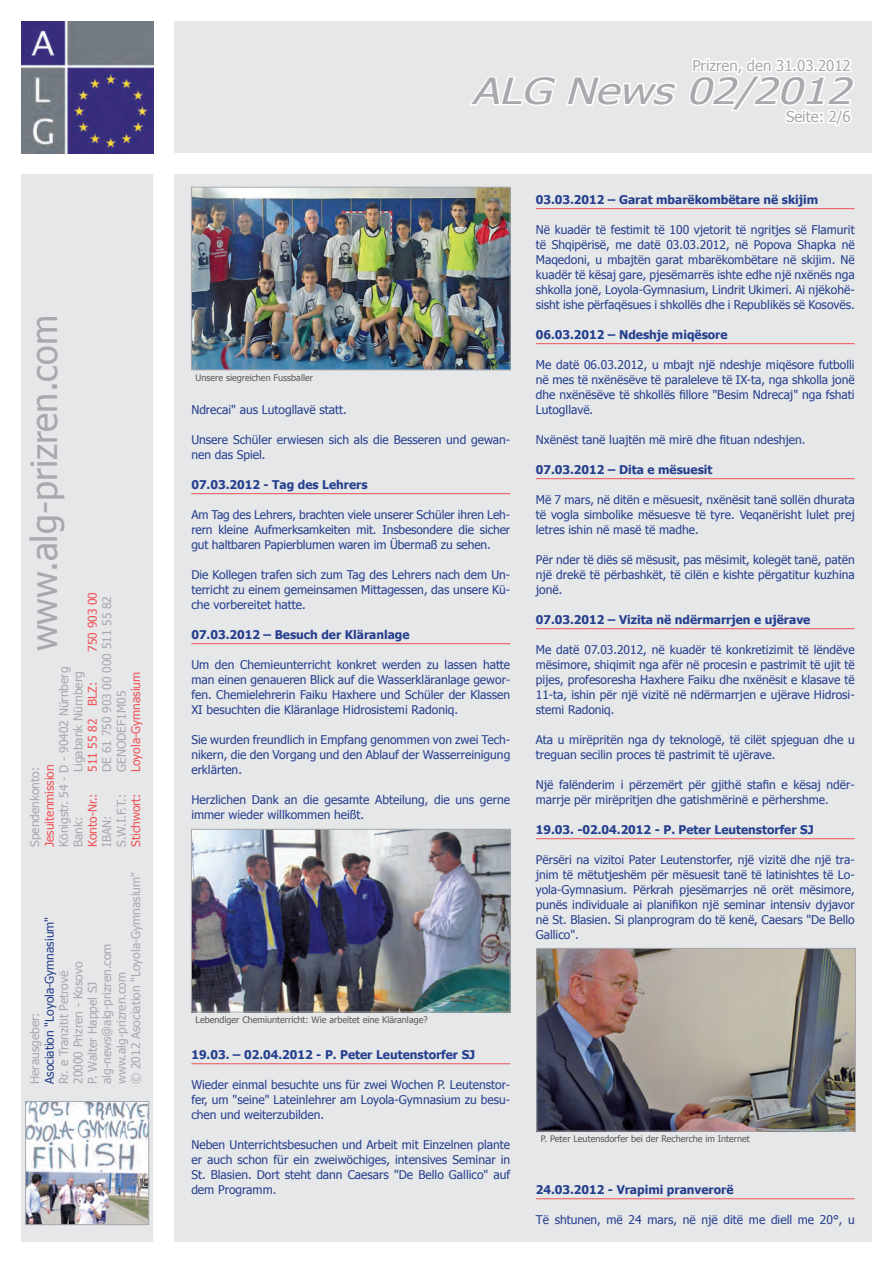
<style>
.page{position:relative;width:893px;height:1263px;background:#fff}
.page>*{position:absolute;margin:0;border:0;box-sizing:border-box;transform-origin:0 0}
.t1{font:36px "Tahoma";color:#a8a9ad}
.t2{font:italic 36px "Tahoma";color:#a8a9ad;scale:1.25 1}
.t3{font:15px "Tahoma";color:#a8a9ad}
.t4{font:12px/15px "Tahoma";color:#253f8e;text-align:justify}
.t5{font:700 12px "Tahoma";color:#253f8e}
.t6{font:12px "Tahoma";color:#a8a9ad}
.t7{font:12px "Tahoma";color:#f05255}
.t8{font:9px "Tahoma";color:#57585a}
</style>
<div class="page">
<img style="left:21px;top:21px;width:132px;height:132px">
<div style="left:21px;top:174px;width:132px;height:1068px;background:#e6e7e9"></div>
<div style="left:174px;top:174px;width:698px;height:1068px;background:#e6e7e9"></div>
<div style="left:174px;top:21px;width:698px;height:132px;background:#e6e7e9"></div>
<hr style="left:536px;top:208px;width:319px;height:1px;background:#f05255">
<hr style="left:536px;top:343px;width:319px;height:1px;background:#f05255">
<hr style="left:536px;top:478px;width:319px;height:1px;background:#f05255">
<hr style="left:536px;top:628px;width:319px;height:1px;background:#f05255">
<hr style="left:536px;top:838px;width:319px;height:1px;background:#f05255">
<hr style="left:536px;top:1198px;width:319px;height:1px;background:#f05255">
<hr style="left:191px;top:493px;width:319px;height:1px;background:#f05255">
<hr style="left:191px;top:643px;width:319px;height:1px;background:#f05255">
<hr style="left:191px;top:1063px;width:319px;height:1px;background:#f05255">
<img style="left:28px;top:1103px;width:119px;height:120px">
<div style="left:26px;top:1101px;width:123px;height:124px;border:1px solid #a8a9ad"></div>
<svg style="left:469px;top:76px;width:208px;height:30px"></svg>
<svg style="left:689px;top:58px;width:166px;height:68px"></svg>
<img style="left:193px;top:189px;width:315px;height:179px">
<div style="left:191px;top:187px;width:319px;height:183px;border:1px solid #a8a9ad"></div>
<img style="left:539px;top:950px;width:314px;height:179px">
<div style="left:537px;top:948px;width:318px;height:183px;border:1px solid #a8a9ad"></div>
<img style="left:193px;top:831px;width:315px;height:179px">
<div style="left:191px;top:829px;width:319px;height:183px;border:1px solid #a8a9ad"></div>
<h1 class="t1" style="left:21px;top:651px;width:338px;rotate:-90deg">www.alg-prizren.com</h1>
<p class="t7" style="left:85px;top:652px;width:61px;rotate:-90deg">750 903 00</p>
<p class="t6" style="left:99px;top:772px;width:177px;rotate:-90deg">DE 61 750 903 00 000 511 55 82</p>
<p class="t6" style="left:56px;top:847px;width:182px;rotate:-90deg">Königstr. 54 - D - 90402 Nürnberg</p>
<p class="t6" style="left:70px;top:772px;width:102px;rotate:-90deg">Ligabank Nürnberg</p>
<p class="t7" style="left:128px;top:772px;width:102px;rotate:-90deg">Loyola-Gymnasium</p>
<p class="t7" style="left:85px;top:772px;width:91px;rotate:-90deg">511 55 82 BLZ:</p>
<p class="t6" style="left:114px;top:772px;width:83px;rotate:-90deg">GENODEF1M05</p>
<p class="t7" style="left:42px;top:847px;width:84px;rotate:-90deg">Jesuitenmission</p>
<p class="t6" style="left:27px;top:847px;width:81px;rotate:-90deg">Spendenkonto:</p>
<p class="t7" style="left:128px;top:847px;width:55px;rotate:-90deg">Stichwort:</p>
<p class="t7" style="left:85px;top:847px;width:55px;rotate:-90deg">Konto-Nr.:</p>
<p class="t6" style="left:114px;top:847px;width:55px;rotate:-90deg">S.W.I.F.T.:</p>
<p class="t6" style="left:99px;top:847px;width:32px;rotate:-90deg">IBAN:</p>
<p class="t6" style="left:70px;top:847px;width:32px;rotate:-90deg">Bank:</p>
<p class="t6" style="left:128px;top:1084px;width:213px;rotate:-90deg">© 2012 Asociation "Loyola-Gymnasium"</p>
<p class="t4" style="left:41px;top:1084px;width:169px;rotate:-90deg">Asociation "Loyola-Gymnasium"</p>
<p class="t6" style="left:99px;top:1084px;width:142px;rotate:-90deg">alg-news@alg-prizren.com</p>
<p class="t6" style="left:70px;top:1084px;width:124px;rotate:-90deg">20000 Prizren - Kosovo</p>
<p class="t6" style="left:56px;top:1084px;width:114px;rotate:-90deg">Rr. e Tranzitit Petrovë</p>
<p class="t6" style="left:114px;top:1084px;width:114px;rotate:-90deg">www.alg-prizren.com</p>
<p class="t6" style="left:85px;top:1084px;width:104px;rotate:-90deg">P. Walter Happel SJ</p>
<p class="t6" style="left:27px;top:1084px;width:73px;rotate:-90deg">Herausgeber:</p>
<p class="t3" style="left:692px;top:56px;width:160px">Prizren, den 31.03.2012</p>
<h1 class="t2" style="left:472px;top:68px;width:314px">ALG News02/2012</h1>
<p class="t3" style="left:786px;top:107px;width:66px">Seite: 2/6</p>
<p class="t8" style="left:196px;top:372px;width:119px">Unsere siegreichen Fussballer</p>
<p class="t4" style="left:191px;top:402px;width:157px">Ndrecai" aus Lutogllavë statt.</p>
<p class="t4" style="left:191px;top:432px;width:320px">Unsere Schüler erwiesen sich als die Besseren und gewan&shy;nen das Spiel.</p>
<p class="t5" style="left:191px;top:477px;width:178px">07.03.2012 - Tag des Lehrers</p>
<p class="t4" style="left:191px;top:507px;width:320px">Am Tag des Lehrers, brachten viele unserer Schüler ihren Leh&shy;rern kleine Aufmerksamkeiten mit. Insbesondere die sicher gut haltbaren Papierblumen waren im Übermaß zu sehen.</p>
<p class="t4" style="left:191px;top:567px;width:320px">Die Kollegen trafen sich zum Tag des Lehrers nach dem Un&shy;terricht zu einem gemeinsamen Mittagessen, das unsere Kü&shy;che vorbereitet hatte.</p>
<p class="t5" style="left:191px;top:627px;width:220px">07.03.2012 – Besuch der Kläranlage</p>
<p class="t4" style="left:191px;top:657px;width:320px">Um den Chemieunterricht konkret werden zu lassen hatte man einen genaueren Blick auf die Wasserkläranlage gewor&shy;fen. Chemielehrerin Faiku Haxhere und Schüler der Klassen XI besuchten die Kläranlage Hidrosistemi Radoniq.</p>
<p class="t4" style="left:191px;top:732px;width:320px">Sie wurden freundlich in Empfang genommen von zwei Tech&shy;nikern, die den Vorgang und den Ablauf der Wasserreinigung erklärten.</p>
<p class="t4" style="left:191px;top:792px;width:320px">Herzlichen Dank an die gesamte Abteilung, die uns gerne immer wieder willkommen heißt.</p>
<p class="t5" style="left:536px;top:192px;width:284px">03.03.2012 – Garat mbarëkombëtare në skijim</p>
<p class="t4" style="left:536px;top:222px;width:320px">Në kuadër të festimit të 100 vjetorit të ngritjes së Flamurit të Shqipërisë, me datë 03.03.2012, në Popova Shapka në Maqedoni, u mbajtën garat mbarëkombëtare në skijim. Në kuadër të kësaj gare, pjesëmarrës ishte edhe një nxënës nga shkolla jonë, Loyola-Gymnasium, Lindrit Ukimeri. Ai njëkohë&shy;sisht ishe përfaqësues i shkollës dhe i Republikës së Kosovës.</p>
<p class="t5" style="left:536px;top:327px;width:193px">06.03.2012 – Ndeshje miqësore</p>
<p class="t4" style="left:536px;top:357px;width:320px">Me datë 06.03.2012, u mbajt një ndeshje miqësore futbolli në mes të nxënësëve të paraleleve të IX-ta, nga shkolla jonë dhe nxënësëve të shkollës fillore "Besim Ndrecaj" nga fshati Lutogllavë.</p>
<p class="t4" style="left:536px;top:432px;width:271px">Nxënëst tanë luajtën më mirë dhe fituan ndeshjen.</p>
<p class="t5" style="left:536px;top:462px;width:178px">07.03.2012 – Dita e mësuesit</p>
<p class="t4" style="left:536px;top:492px;width:320px">Më 7 mars, në ditën e mësuesit, nxënësit tanë sollën dhurata të vogla simbolike mësuesve të tyre. Veqanërisht lulet prej letres ishin në masë të madhe.</p>
<p class="t4" style="left:536px;top:552px;width:320px">Për nder të diës së mësusit, pas mësimit, kolegët tanë, patën një drekë të përbashkët, të cilën e kishte përgatitur kuzhina jonë.</p>
<p class="t5" style="left:536px;top:612px;width:276px">07.03.2012 – Vizita në ndërmarrjen e ujërave</p>
<p class="t4" style="left:536px;top:642px;width:320px">Me datë 07.03.2012, në kuadër të konkretizimit të lëndëve mësimore, shiqimit nga afër në procesin e pastrimit të ujit të pijes, profesoresha Haxhere Faiku dhe nxënësit e klasave të 11-ta, ishin për një vizitë në ndërmarrjen e ujërave Hidrosi&shy;stemi Radoniq.</p>
<p class="t4" style="left:536px;top:732px;width:320px">Ata u mirëpritën nga dy teknologë, të cilët spjeguan dhe u treguan secilin proces të pastrimit të ujërave.</p>
<p class="t4" style="left:536px;top:777px;width:320px">Një falënderim i përzemërt për gjithë stafin e kësaj ndër&shy;marrje për mirëpritjen dhe gatishmërinë e përhershme.</p>
<p class="t5" style="left:536px;top:822px;width:279px">19.03. -02.04.2012 - P. Peter Leutenstorfer SJ</p>
<p class="t4" style="left:536px;top:852px;width:320px">Përsëri na vizitoi Pater Leutenstorfer, një vizitë dhe një tra&shy;jnim të mëtutjeshëm për mësuesit tanë të latinishtes të Lo&shy;yola-Gymnasium. Përkrah pjesëmarrjes në orët mësimore, punës individuale ai planifikon një seminar intensiv dyjavor në St. Blasien. Si planprogram do të kenë, Caesars "De Bello Gallico".</p>
<p class="t8" style="left:196px;top:1014px;width:234px">Lebendiger Chemiunterricht: Wie arbeitet eine Kläranlage?</p>
<p class="t5" style="left:191px;top:1047px;width:285px">19.03. – 02.04.2012 - P. Peter Leutenstorfer SJ</p>
<p class="t4" style="left:191px;top:1077px;width:320px">Wieder einmal besuchte uns für zwei Wochen P. Leutenstor&shy;fer, um "seine" Lateinlehrer am Loyola-Gymnasium zu besu&shy;chen und weiterzubilden.</p>
<p class="t4" style="left:191px;top:1137px;width:320px">Neben Unterrichtsbesuchen und Arbeit mit Einzelnen plante er auch schon für ein zweiwöchiges, intensives Seminar in St. Blasien. Dort steht dann Caesars "De Bello Gallico" auf dem Programm.</p>
<p class="t8" style="left:541px;top:1133px;width:211px">P. Peter Leutensdorfer bei der Recherche im Internet</p>
<p class="t5" style="left:536px;top:1182px;width:199px">24.03.2012 - Vrapimi pranverorë</p>
<p class="t4" style="left:536px;top:1212px;width:320px">Të shtunen, më 24 mars, në një ditë me diell me 20°, u</p>
</div>
